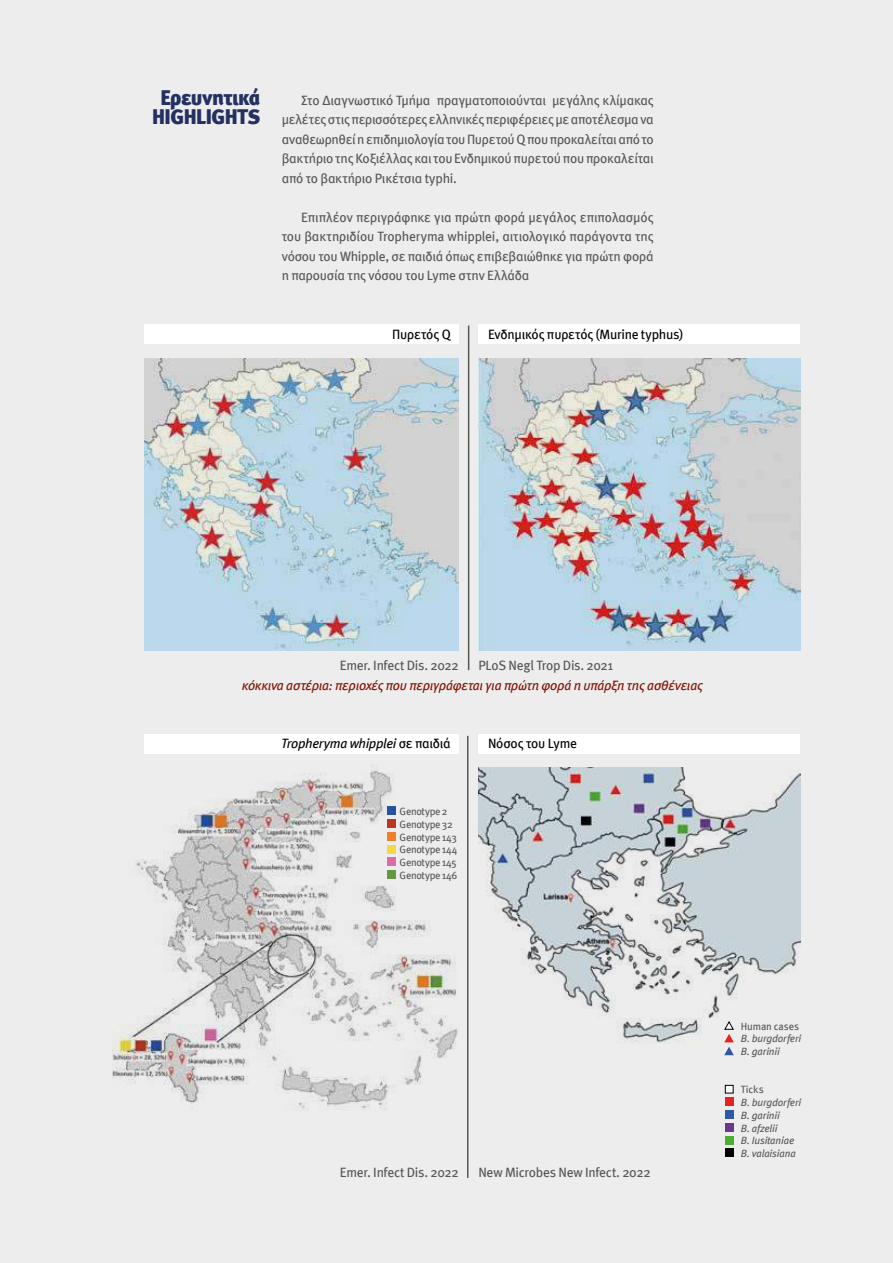
<style>
.page{position:relative;width:893px;height:1263px;background:#ededed}
.page>*{position:absolute;margin:0;border:0;box-sizing:border-box;transform-origin:0 0}
.t1{font:21px/19.5px "Meta Black Greek";letter-spacing:-.025em;color:#233060;text-align:center}
.t2{font:13.5px/19.5px "Meta Book Greek";letter-spacing:-.02em;color:#575756;text-align:justify}
.t3{font:italic 13.5px "Meta Book Greek";letter-spacing:-.015em;color:#811000}
.t4{font:13.5px "Meta Book Greek";letter-spacing:-.015em;color:#000}
.t5{font:italic 13.5px "Meta Book Greek";letter-spacing:-.025em;color:#000}
.t6{font:italic 10.5px/12.8px "Meta Book Greek";letter-spacing:-.015em;color:#575756}
.t7{font:10.5px/12.8px "Meta Book Greek";letter-spacing:-.03em;color:#575756}
.t8{font:10.5px "Meta Book Greek";letter-spacing:-.005em;color:#575756}
.s1{font-style:normal}
</style>
<div class="page">
<div style="left:145px;top:325px;width:314px;height:19px;background:#fff"></div>
<div style="left:145px;top:734px;width:314px;height:20px;background:#fff"></div>
<div style="left:478px;top:325px;width:322px;height:19px;background:#fff"></div>
<div style="left:478px;top:734px;width:322px;height:20px;background:#fff"></div>
<img style="left:145px;top:358px;width:314px;height:293px">
<img style="left:478px;top:358px;width:322px;height:293px">
<img style="left:112px;top:765px;width:346px;height:344px">
<img style="left:478px;top:768px;width:322px;height:275px">
<hr style="left:467px;top:736px;width:1px;height:442px;background:#575756">
<hr style="left:468px;top:326px;width:1px;height:344px;background:#575756">
<div style="left:725px;top:1098px;width:9px;height:8px;background:#e52321"></div>
<div style="left:725px;top:1110px;width:9px;height:9px;background:#2e57a4"></div>
<div style="left:725px;top:1123px;width:9px;height:9px;background:#683a8f"></div>
<div style="left:725px;top:1136px;width:9px;height:8px;background:#4ead33"></div>
<div style="left:725px;top:1149px;width:9px;height:8px;background:#000"></div>
<svg style="left:724px;top:1020px;width:10px;height:35px"></svg>
<div style="left:725px;top:1085px;width:8px;height:8px;background:#fff"></div>
<div style="left:725px;top:1085px;width:8px;height:8px;border:1px solid #000"></div>
<div style="left:387px;top:819px;width:9px;height:9px;background:#ba3724"></div>
<div style="left:387px;top:832px;width:9px;height:9px;background:#f07f26"></div>
<div style="left:387px;top:845px;width:9px;height:8px;background:#f2dc3d"></div>
<div style="left:387px;top:857px;width:9px;height:9px;background:#db6ca7"></div>
<div style="left:387px;top:870px;width:9px;height:9px;background:#64993f"></div>
<div style="left:387px;top:807px;width:9px;height:8px;background:#2752a0"></div>
<h1 class="t1" style="left:152px;top:88px;width:110px">Ερευνητικά<br>HIGHLIGHTS</h1>
<p class="t2" style="left:282px;top:90px;width:374px;text-indent:19px">Στο Διαγνωστικό Τμήμα πραγματοποιούνται μεγάλης κλίμακας μελέτες στις περισσότερες ελληνικές περιφέρειες με αποτέλεσμα να αναθεωρηθεί η επιδημιολογία του Πυρετού Q που προκαλείται από το βακτήριο της Κοξιέλλας και του Ενδημικού πυρετού που προκαλείται από το βακτήριο Ρικέτσια typhi.</p>
<p class="t2" style="left:282px;top:207px;width:374px;text-indent:19px">Επιπλέον περιγράφηκε για πρώτη φορά μεγάλος επιπολασμός του βακτηριδίου Tropheryma whipplei, αιτιολογικό παράγοντα της νόσου του Whipple, σε παιδιά όπως επιβεβαιώθηκε για πρώτη φορά η παρουσία της νόσου του Lyme στην Ελλάδα</p>
<p class="t4" style="left:392px;top:326px;width:60px">Πυρετός Q</p>
<p class="t4" style="left:488px;top:326px;width:196px">Ενδημικός πυρετός (Murine typhus)</p>
<p class="t2" style="left:340px;top:656px;width:120px">Emer. Infect Dis. 2022</p>
<p class="t2" style="left:478px;top:656px;width:136px">PLoS Negl Trop Dis. 2021</p>
<p class="t3" style="left:242px;top:677px;width:463px">κόκκινα αστέρια: περιοχές που περιγράφεται για πρώτη φορά η υπάρξη της ασθένειας</p>
<p class="t5" style="left:281px;top:736px;width:171px">Tropheryma whipplei <span class="s1">σε παιδιά</span></p>
<p class="t4" style="left:488px;top:736px;width:90px">Νόσος του Lyme</p>
<p class="t7" style="left:400px;top:805px;width:60px">Genotype 2<br>Genotype 32<br>Genotype 143<br>Genotype 144<br>Genotype 145<br>Genotype 146</p>
<p class="t2" style="left:340px;top:1163px;width:120px">Emer. Infect Dis. 2022</p>
<p class="t2" style="left:478px;top:1163px;width:174px">New Microbes New Infect. 2022</p>
<p class="t8" style="left:741px;top:1020px;width:60px">Human cases</p>
<p class="t6" style="left:741px;top:1032px;width:62px">B. burgdorferi<br>B. garinii</p>
<p class="t7" style="left:741px;top:1083px;width:24px">Ticks</p>
<p class="t6" style="left:741px;top:1096px;width:62px">B. burgdorferi<br>B. garinii<br>B. afzelii<br>B. Iusitaniae<br>B. valaisiana</p>
</div>
